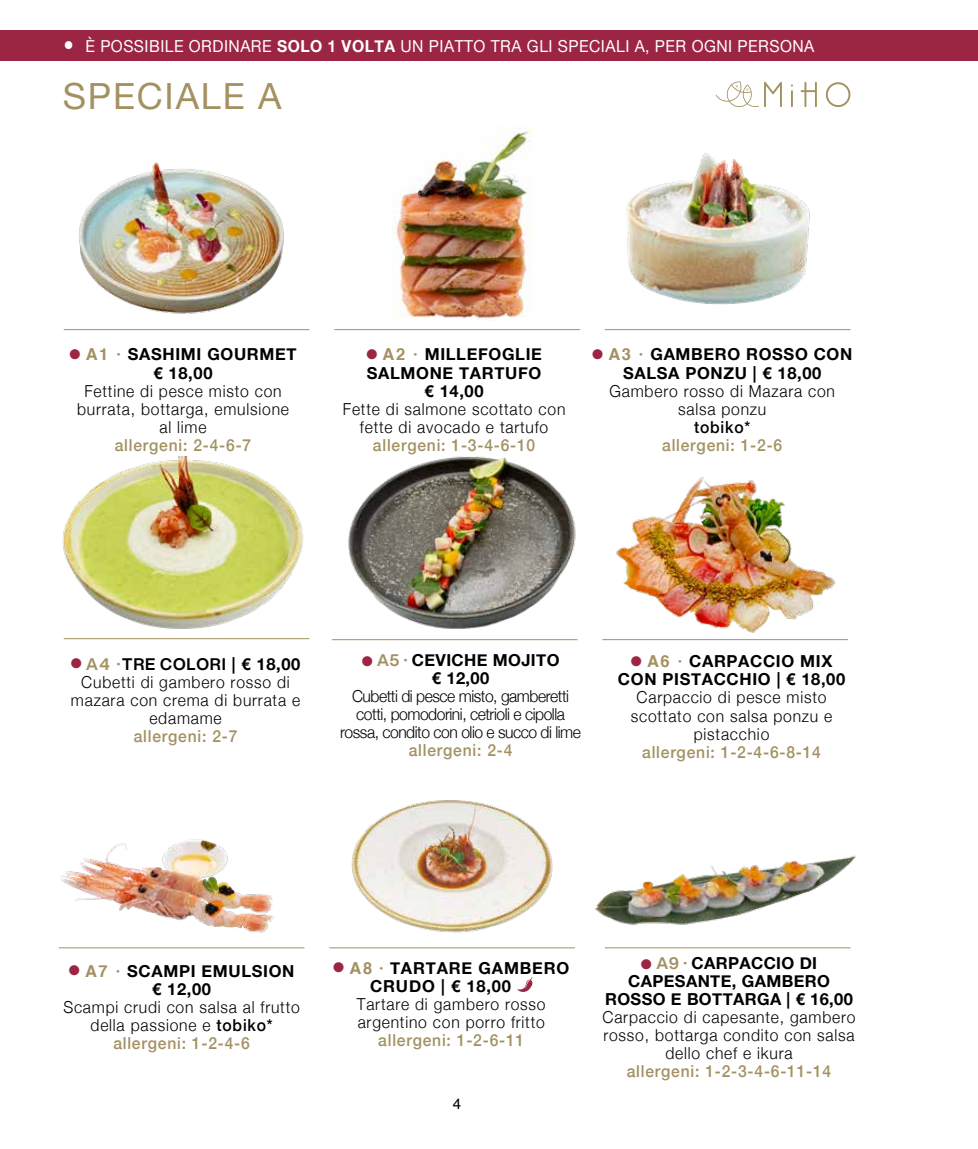
<style>
.page{position:relative;width:978px;height:1149px;background:#fff}
.page>*{position:absolute;margin:0;border:0;box-sizing:border-box;transform-origin:0 0}
.t1{font:36px "Helvetica Neue";letter-spacing:.05em;color:#a39161}
.t2{font:300 16.5px/18px "Helvetica Neue";letter-spacing:.05em;color:#000;text-align:center;scale:.95 1}
.t3{font:700 16.5px/18px "Helvetica Neue";letter-spacing:.04em;color:#000;text-align:center}
.t4{font:500 16.5px "Helvetica Neue";letter-spacing:.05em;color:#a39161;scale:.95 1}
.t5{font:300 16.5px/18px "Helvetica Neue";letter-spacing:-.03em;color:#000;text-align:center;scale:.95 1}
.t6{font:16.5px "Helvetica Neue";letter-spacing:.03em;color:#fff;scale:.95 1}
.t7{font:700 16.5px "Helvetica Now Display";letter-spacing:.05em;color:#000}
.t8{font:500 16.5px "Helvetica Neue";letter-spacing:.05em;color:#000;scale:.95 1}
.t9{font:15px "Helvetica";color:#000}
.s1{font-size:36px}
.s2{font-weight:700}
.s3{color:#9c2543}
.s4{font-family:"Helvetica";color:#a39161}
.s5{color:#a39161}
.s6{font-family:"Helvetica Neue"}
.s7{font-family:"Helvetica Now Display";color:#a39161}
.s8{font-weight:500}
.s9{font-weight:500;color:#a39161}
</style>
<div class="page">
<svg style="left:801px;top:82px;width:16px;height:12px"></svg>
<svg style="left:826px;top:82px;width:24px;height:25px"></svg>
<svg style="left:791px;top:84px;width:2px;height:10px"></svg>
<svg style="left:726px;top:81px;width:56px;height:13px"></svg>
<div style="left:0;top:31px;width:978px;height:30px;background:#9c2543"></div>
<img style="left:79px;top:162px;width:205px;height:152px">
<hr style="left:605px;top:329px;width:245px;height:1px;background:#a39161">
<hr style="left:329px;top:947px;width:246px;height:1px;background:#a39161">
<hr style="left:605px;top:947px;width:245px;height:1px;background:#a39161">
<hr style="left:334px;top:329px;width:246px;height:1px;background:#a39161">
<hr style="left:59px;top:947px;width:245px;height:1px;background:#a39161">
<hr style="left:602px;top:639px;width:246px;height:1px;background:#a39161">
<hr style="left:64px;top:329px;width:245px;height:1px;background:#a39161">
<hr style="left:64px;top:638px;width:245px;height:1px;background:#a39161">
<hr style="left:332px;top:639px;width:246px;height:1px;background:#a39161">
<img style="left:626px;top:94px;width:214px;height:211px">
<img style="left:394px;top:127px;width:137px;height:193px">
<img style="left:616px;top:477px;width:220px;height:156px">
<img style="left:60px;top:839px;width:214px;height:94px">
<img style="left:62px;top:456px;width:242px;height:173px">
<img style="left:348px;top:456px;width:228px;height:173px">
<svg style="left:517px;top:977px;width:15px;height:14px"></svg>
<img style="left:595px;top:855px;width:261px;height:70px">
<img style="left:351px;top:800px;width:202px;height:133px">
<p class="t6" style="left:63px;top:34px;width:793px"><span class="s1">•</span> È POSSIBILE ORDINARE <span class="s2">SOLO 1 VOLTA</span> UN PIATTO TRA GLI SPECIALI A, PER OGNI PERSONA</p>
<h1 class="t1" style="left:63px;top:70px;width:220px">SPECIALE A</h1>
<p class="t3" style="left:70px;top:346px;width:229px"><span class="s3">●</span> <span class="s4">A1 ·</span> SASHIMI GOURMET € 18,00</p>
<p class="t2" style="left:77px;top:380px;width:225px">Fettine di pesce misto con burrata, bottarga, emulsione al lime</p>
<p class="t4" style="left:115px;top:431px;width:145px">allergeni: 2-4-6-7</p>
<p class="t3" style="left:366px;top:346px;width:177px"><span class="s3">●</span> <span class="s4">A2 ·</span> MILLEFOGLIE<br>SALMONE TARTUFO € 14,00</p>
<p class="t2" style="left:343px;top:398px;width:236px">Fette di salmone scottato con fette di avocado e tartufo</p>
<p class="t4" style="left:373px;top:431px;width:172px">allergeni: 1-3-4-6-10</p>
<p class="t3" style="left:592px;top:346px;width:262px"><span class="s3">●</span> <span class="s4">A3 ·</span> GAMBERO ROSSO CON<br>SALSA PONZU | € 18,00</p>
<p class="t2" style="left:609px;top:380px;width:239px">Gambero rosso di Mazara con salsa ponzu</p>
<p class="t8" style="left:694px;top:413px;width:61px">tobiko*</p>
<p class="t4" style="left:662px;top:431px;width:128px">allergeni: 1-2-6</p>
<p class="t7" style="left:71px;top:652px;width:231px"><span class="s3">●</span> <span class="s5">A4 ·</span>TRE COLORI <span class="s6">| € 18,00</span></p>
<p class="t2" style="left:71px;top:671px;width:243px">Cubetti di gambero rosso di mazara con crema di burrata e edamame</p>
<p class="t4" style="left:134px;top:722px;width:111px">allergeni: 2-7</p>
<p class="t3" style="left:362px;top:651px;width:199px"><span class="s3">●</span> <span class="s7">A5 ·</span> CEVICHE MOJITO € 12,00</p>
<p class="t5" style="left:340px;top:685px;width:255px">Cubetti di pesce misto, gamberetti cotti, pomodorini, cetrioli e cipolla rossa, condito con olio e succo di lime</p>
<p class="t4" style="left:409px;top:736px;width:111px">allergeni: 2-4</p>
<p class="t3" style="left:618px;top:652px;width:229px"><span class="s3">●</span> <span class="s4">A6 ·</span> CARPACCIO MIX<br>CON PISTACCHIO | € 18,00</p>
<p class="t2" style="left:631px;top:687px;width:214px">Carpaccio di pesce misto scottato con salsa ponzu e pistacchio</p>
<p class="t4" style="left:642px;top:738px;width:190px">allergeni: 1-2-4-6-8-14</p>
<p class="t3" style="left:69px;top:961px;width:227px"><span class="s3">●</span> <span class="s4">A7 ·</span> SCAMPI EMULSION € 12,00</p>
<p class="t2" style="left:63px;top:996px;width:250px">Scampi crudi con salsa al frutto della passione e <span class="s8">tobiko* </span><span class="s9">allergeni: 1-2-4-6</span></p>
<p class="t3" style="left:370px;top:959px;width:201px;text-align:left;text-indent:-37px"><span class="s3">●</span> <span class="s4">A8 ·</span> TARTARE GAMBERO<br>CRUDO | € 18,00</p>
<p class="t2" style="left:357px;top:993px;width:200px;text-align:left">Tartare di gambero rosso argentino con porro fritto</p>
<p class="t4" style="left:378px;top:1026px;width:155px">allergeni: 1-2-6-11</p>
<p class="t9" style="left:453px;top:1091px;width:10px">4</p>
<p class="t3" style="left:605px;top:954px;width:249px"><span class="s3">●</span> <span class="s7">A9 ·</span> CARPACCIO DI<br>CAPESANTE, GAMBERO<br>ROSSO E BOTTARGA | € 16,00</p>
<p class="t2" style="left:603px;top:1006px;width:268px">Carpaccio di capesante, gambero rosso, bottarga condito con salsa dello chef e ikura</p>
<p class="t4" style="left:627px;top:1057px;width:217px">allergeni: 1-2-3-4-6-11-14</p>
</div>
